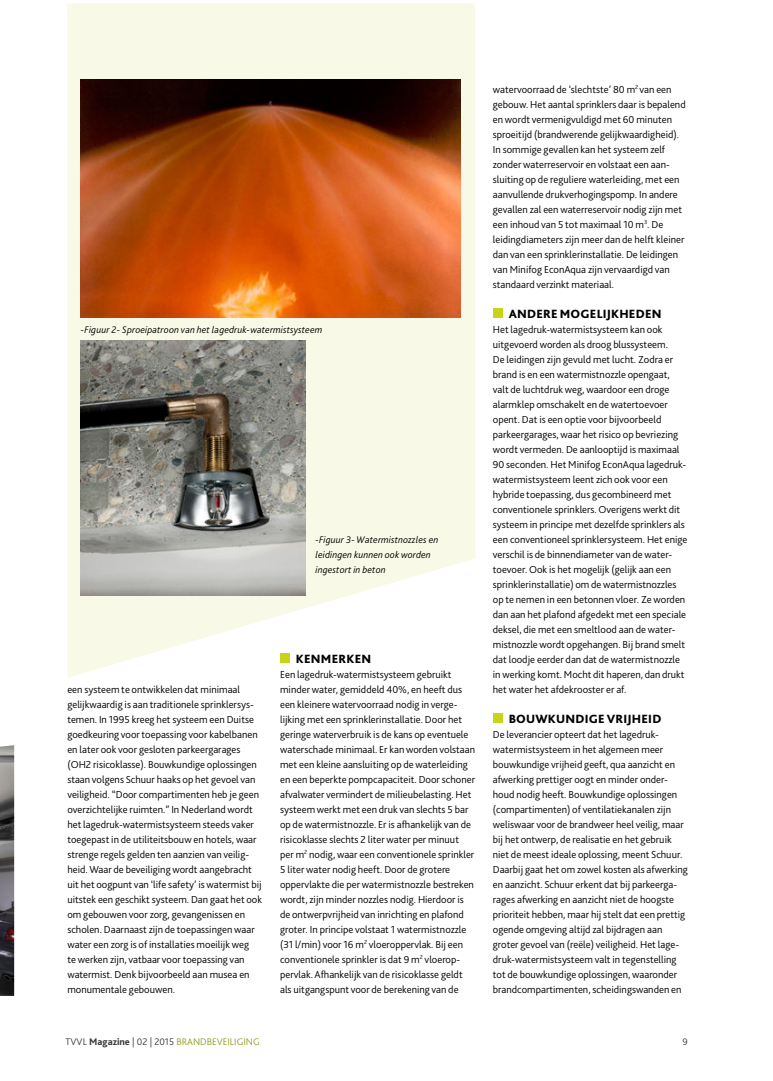
<style>
.page{position:relative;width:773px;height:1081px;background:#fff}
.page>*{position:absolute;margin:0;border:0;box-sizing:border-box;transform-origin:0 0}
.t1{font:800 12.5px "Bliss 2";letter-spacing:.02em;color:#000}
.t2{font:300 10.62px/15px "Bliss 2";color:#000}
.t3{font:italic 300 10px/15px "Bliss 2";letter-spacing:.01em;color:#000}
.t4{font:300 10px "Bliss 2";color:#919c26}
.t5{font:300 10px "Bliss 2";color:#3c3c3b}
.s1{color:#3c3c3b}
.s2{font-weight:800;color:#3c3c3b}
</style>
<div class="page">
<img style="left:0;top:745px;width:14px;height:251px">
<div style="left:493px;top:308px;width:9px;height:10px;background:#c8d419"></div>
<div style="left:493px;top:713px;width:9px;height:10px;background:#c8d419"></div>
<svg style="left:67px;top:4px;width:408px;height:673px;fill:#f8f9e6"></svg>
<img style="left:81px;top:79px;width:380px;height:239px">
<img style="left:81px;top:340px;width:224px;height:255px">
<p class="t3" style="left:81px;top:323px;width:243px">-Figuur 2- Sproeipatroon van het lagedruk-watermistsysteem</p>
<p class="t3" style="left:315px;top:533px;width:124px">-Figuur 3- Watermistnozzles en leidingen kunnen ook worden ingestort in beton</p>
<p class="t2" style="left:67px;top:682px;width:196px">een systeem te ontwikkelen dat minimaal gelijkwaardig is aan traditionele sprinklersys&shy;temen. In 1995 kreeg het systeem een Duitse goedkeuring voor toepassing voor kabelbanen en later ook voor gesloten parkeergarages (OH2 risicoklasse). Bouwkundige oplossingen staan volgens Schuur haaks op het gevoel van veiligheid. “Door compartimenten heb je geen overzichtelijke ruimten.” In Nederland wordt het lagedruk-watermistsysteem steeds vaker toegepast in de utiliteitsbouw en hotels, waar strenge regels gelden ten aanzien van veilig&shy;heid. Waar de beveiliging wordt aangebracht uit het oogpunt van ‘life safety’ is watermist bij uitstek een geschikt systeem. Dan gaat het ook om gebouwen voor zorg, gevangenissen en scholen. Daarnaast zijn de toepassingen waar water een zorg is of installaties moeilijk weg<br>te werken zijn, vatbaar voor toepassing van watermist. Denk bijvoorbeeld aan musea en monumentale gebouwen.</p>
<p class="t1" style="left:296px;top:654px;width:77px">KENMERKEN</p>
<p class="t2" style="left:280px;top:667px;width:196px">Een lagedruk-watermistsysteem gebruikt minder water, gemiddeld 40%, en heeft dus een kleinere watervoorraad nodig in verge&shy;lijking met een sprinklerinstallatie. Door het geringe waterverbruik is de kans op eventuele waterschade minimaal. Er kan worden volstaan met een kleine aansluiting op de waterleiding en een beperkte pompcapaciteit. Door schoner afvalwater vermindert de milieubelasting. Het systeem werkt met een druk van slechts 5 bar op de watermistnozzle. Er is afhankelijk van de risicoklasse slechts 2 liter water per minuut per m<sup>2</sup> nodig, waar een conventionele sprinkler 5 liter water nodig heeft. Door de grotere oppervlakte die per watermistnozzle bestreken wordt, zijn minder nozzles nodig. Hierdoor is de ontwerpvrijheid van inrichting en plafond groter. In principe volstaat 1 watermistnozzle (31 l/min) voor 16 m<sup>2</sup> vloeroppervlak. Bij een conventionele sprinkler is dat 9 m<sup>2</sup> vloerop&shy;pervlak. Afhankelijk van de risicoklasse geldt als uitgangspunt voor de berekening van de</p>
<p class="t2" style="left:493px;top:82px;width:194px">watervoorraad de ‘slechtste’ 80 m<sup>2</sup> van een gebouw. Het aantal sprinklers daar is bepalend en wordt vermenigvuldigd met 60 minuten sproeitijd (brandwerende gelijkwaardigheid).<br>In sommige gevallen kan het systeem zelf zonder waterreservoir en volstaat een aan&shy;sluiting op de reguliere waterleiding, met een aanvullende drukverhogingspomp. In andere gevallen zal een waterreservoir nodig zijn met een inhoud van 5 tot maximaal 10 m<sup>3</sup>. De leidingdiameters zijn meer dan de helft kleiner dan van een sprinklerinstallatie. De leidingen van Minifog EconAqua zijn vervaardigd van standaard verzinkt materiaal.</p>
<p class="t1" style="left:508px;top:309px;width:154px">ANDERE MOGELIJKHEDEN</p>
<p class="t2" style="left:493px;top:322px;width:196px">Het lagedruk-watermistsysteem kan ook uitgevoerd worden als droog blussysteem.<br>De leidingen zijn gevuld met lucht. Zodra er brand is en een watermistnozzle opengaat, valt de luchtdruk weg, waardoor een droge alarmklep omschakelt en de watertoevoer opent. Dat is een optie voor bijvoorbeeld parkeergarages, waar het risico op bevriezing wordt vermeden. De aanlooptijd is maximaal 90 seconden. Het Minifog EconAqua lagedruk&shy;watermistsysteem leent zich ook voor een hybride toepassing, dus gecombineerd met conventionele sprinklers. Overigens werkt dit systeem in principe met dezelfde sprinklers als een conventioneel sprinklersysteem. Het enige verschil is de binnendiameter van de water&shy;toevoer. Ook is het mogelijk (gelijk aan een sprinklerinstallatie) om de watermistnozzles op te nemen in een betonnen vloer. Ze worden dan aan het plafond afgedekt met een speciale deksel, die met een smeltlood aan de water&shy;mistnozzle wordt opgehangen. Bij brand smelt dat loodje eerder dan dat de watermistnozzle in werking komt. Mocht dit haperen, dan drukt het water het afdekrooster er af.</p>
<p class="t1" style="left:508px;top:714px;width:154px">BOUWKUNDIGE VRIJHEID</p>
<p class="t2" style="left:493px;top:727px;width:196px">De leverancier opteert dat het lagedruk&shy;watermistsysteem in het algemeen meer bouwkundige vrijheid geeft, qua aanzicht en afwerking prettiger oogt en minder onder&shy;houd nodig heeft. Bouwkundige oplossingen (compartimenten) of ventilatiekanalen zijn weliswaar voor de brandweer heel veilig, maar bij het ontwerp, de realisatie en het gebruik niet de meest ideale oplossing, meent Schuur.<br>Daarbij gaat het om zowel kosten als afwerking en aanzicht. Schuur erkent dat bij parkeerga&shy;rages afwerking en aanzicht niet de hoogste prioriteit hebben, maar hij stelt dat een prettig ogende omgeving altijd zal bijdragen aan groter gevoel van (reële) veiligheid. Het lage&shy;druk-watermistsysteem valt in tegenstelling tot de bouwkundige oplossingen, waaronder brandcompartimenten, scheidingswanden en</p>
<p class="t4" style="left:66px;top:1037px;width:196px"><span class="s1">TVVL</span> <span class="s2">Magazine</span> <span class="s1">| 02 | 2015</span> BRANDBEVEILIGING</p>
<p class="t5" style="left:682px;top:1037px;width:7px">9</p>
</div>
